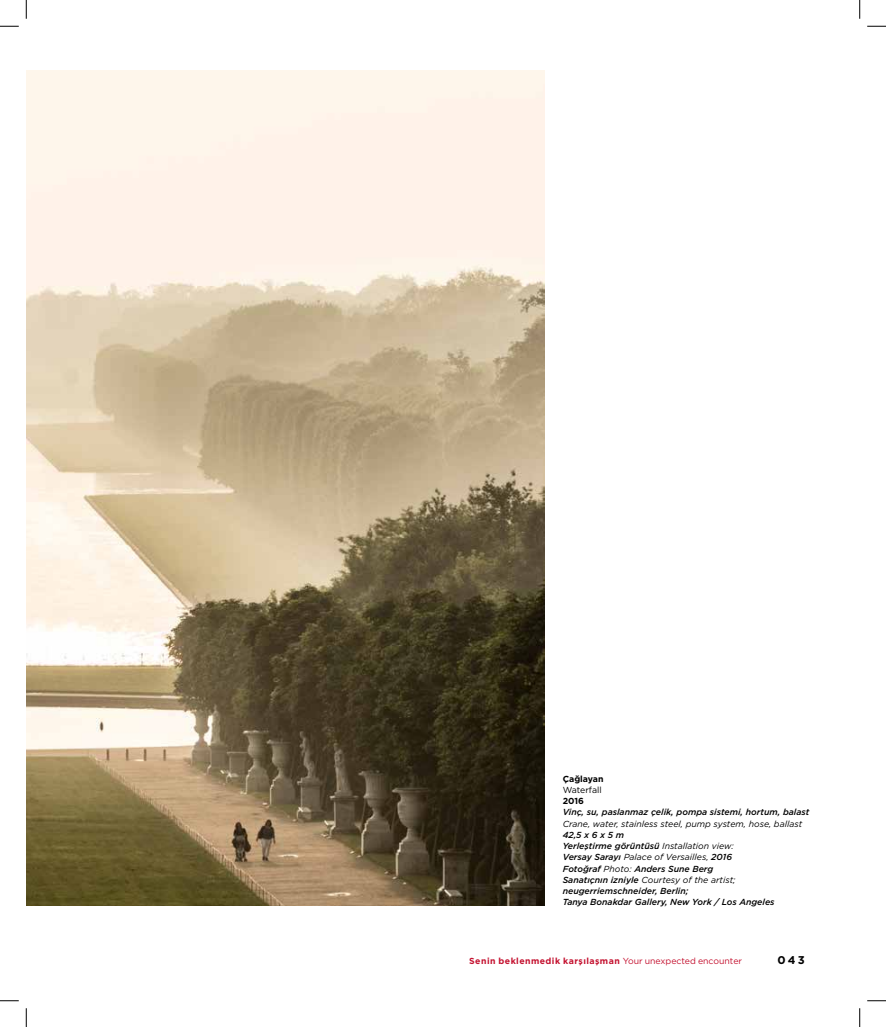
<style>
.page{position:relative;width:886px;height:1027px;background:#fff}
.page>*{position:absolute;margin:0;border:0;box-sizing:border-box;transform-origin:0 0}
.t1{font:700 11.25px "Gotham";color:#000}
.t2{font:italic 8.75px/11.2px "Gotham";color:#000}
.t3{font:700 8.75px "Gotham";letter-spacing:.05em;color:#c41230}
.t4{font:italic 8.75px "Gotham";color:#000}
.t5{font:700 8.75px "Gotham";color:#000}
.t6{font:8.75px "Gotham";letter-spacing:-.005em;color:#000}
.s1{font-style:inherit}
.s2{font-weight:400}
</style>
<div class="page">
<img style="left:26px;top:71px;width:518px;height:834px">
<svg style="left:0;top:25px;width:19px;height:2px"></svg>
<svg style="left:867px;top:25px;width:18px;height:2px"></svg>
<svg style="left:0;top:1000px;width:19px;height:1px"></svg>
<svg style="left:867px;top:1000px;width:18px;height:1px"></svg>
<svg style="left:25px;top:0;width:2px;height:19px"></svg>
<svg style="left:25px;top:1008px;width:2px;height:19px"></svg>
<svg style="left:859px;top:0;width:1px;height:19px"></svg>
<svg style="left:859px;top:1008px;width:1px;height:19px"></svg>
<p class="t5" style="left:562px;top:773px;width:42px">Çağlayan</p>
<p class="t6" style="left:562px;top:785px;width:40px">Waterfall</p>
<p class="t5" style="left:562px;top:796px;width:23px">2016</p>
<p class="t2" style="left:562px;top:806px;width:248px">Vinç, su, paslanmaz çelik, pompa sistemi, hortum, balast</p>
<p class="t4" style="left:562px;top:818px;width:241px">Crane, water, stainless steel, pump system, hose, ballast</p>
<p class="t2" style="left:562px;top:829px;width:213px">42,5 x 6 x 5 m<br>Yerleştirme görüntüsü <span class="s1">Installation view:<br></span>Versay Sarayı <span class="s1">Palace of Versailles,</span> 2016<br>Fotoğraf <span class="s1">Photo:</span> Anders Sune Berg<br>Sanatıçnın izniyle <span class="s1">Courtesy of the artist; </span>neugerriemschneider, Berlin;<br>Tanya Bonakdar Gallery, New York / Los Angeles</p>
<p class="t3" style="left:469px;top:955px;width:274px">Senin beklenmedik karşılaşman <span class="s2">Your unexpected encounter</span></p>
<p class="t1" style="left:777px;top:954px;width:29px">043</p>
</div>
